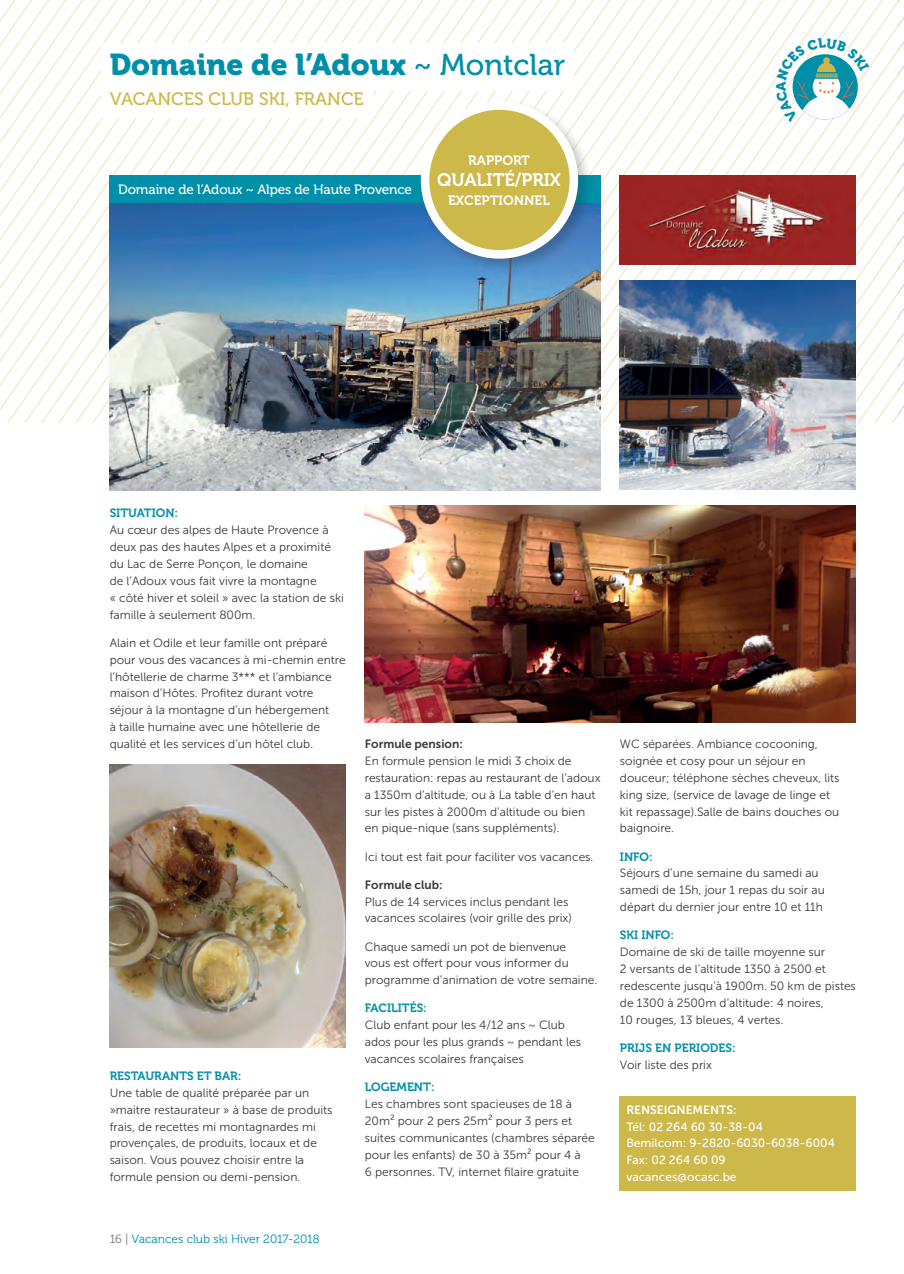
<style>
.page{position:relative;width:904px;height:1274px;background:#fff}
.page>*{position:absolute;margin:0;border:0;box-sizing:border-box;transform-origin:0 0}
.t1{font:30px "Museo 900";color:#008fa9}
.t2{font:18px "Museo 500";color:#cdb84a}
.t3{font:18px "Museo 700";color:#fff}
.t4{font:13.5px "Museo 500";letter-spacing:-.01em;color:#fff}
.t5{font:13.5px "Museo 700";color:#fff}
.t6{font:13.5px "Museo 900";color:#008fa9}
.t7{font:12px/16.8px "Museo Sans 300";color:#383839}
.t8{font:12px/16.8px "Museo Sans 500";color:#fff}
.t9{font:12px "Museo 700";color:#008fa9}
.t10{font:12px "Museo 300";color:#008fa9}
.t11{font:12px "Museo Sans 700";color:#383839}
.t12{font:12px "Museo Sans 700";color:#fff}
.s1{font-family:"Museo 500"}
.s2{color:#76787b}
</style>
<div class="page">
<svg style="left:0;top:0;width:897px;height:422px"></svg>
<div style="left:620px;top:1096px;width:236px;height:27px;background:#cdb84a"></div>
<div style="left:620px;top:1113px;width:236px;height:27px;background:#cdb84a"></div>
<div style="left:620px;top:1130px;width:236px;height:27px;background:#cdb84a"></div>
<div style="left:620px;top:1147px;width:236px;height:27px;background:#cdb84a"></div>
<div style="left:620px;top:1164px;width:236px;height:26px;background:#cdb84a"></div>
<img style="left:110px;top:765px;width:236px;height:283px">
<img style="left:620px;top:281px;width:236px;height:208px">
<img style="left:110px;top:203px;width:491px;height:287px">
<img style="left:365px;top:505px;width:491px;height:217px">
<div style="left:110px;top:176px;width:491px;height:27px;background:#008fa9"></div>
<div style="left:101px;top:44px;width:473px;height:47px;background:#fff"></div>
<div style="left:101px;top:83px;width:271px;height:35px;background:#fff"></div>
<div style="left:418px;top:98px;width:176px;height:176px;background:#231f20;opacity:.25"></div>
<div style="left:425px;top:106px;width:149px;height:148px;background:#cdb84a;border-radius:50%"></div>
<div style="left:421px;top:101px;width:157px;height:158px;border:9px solid #fff;border-radius:50%"></div>
<img style="left:620px;top:176px;width:236px;height:89px">
<svg style="left:0;top:0;width:6px;height:6px"></svg>
<svg style="left:897px;top:0;width:7px;height:417px"></svg>
<svg style="left:776px;top:38px;width:93px;height:84px"></svg>
<h1 class="t1" style="left:110px;top:47px;width:457px">Domaine de l’Adoux <span class="s1">~ Montclar</span></h1>
<h2 class="t2" style="left:110px;top:89px;width:256px">VACANCES CLUB SKI, FRANCE</h2>
<p class="t4" style="left:118px;top:182px;width:295px">Domaine de l’Adoux ~ Alpes de Haute Provence</p>
<p class="t5" style="left:468px;top:153px;width:63px">RAPPORT</p>
<h2 class="t3" style="left:437px;top:170px;width:125px">QUALITÉ/PRIX</h2>
<p class="t5" style="left:448px;top:193px;width:103px">EXCEPTIONNEL</p>
<p class="t6" style="left:773px;top:91px;width:11px;rotate:-90deg">A</p>
<p class="t9" style="left:110px;top:507px;width:70px">SITUATION:</p>
<p class="t7" style="left:110px;top:522px;width:236px">Au cœur des alpes de Haute Provence à deux pas des hautes Alpes et a proximité du Lac de Serre Ponçon, le domaine<br>de l’Adoux vous fait vivre la montagne<br>« côté hiver et soleil » avec la station de ski famille à seulement 800m.</p>
<p class="t7" style="left:110px;top:634px;width:237px">Alain et Odile et leur famille ont préparé pour vous des vacances à mi-chemin entre l’hôtellerie de charme 3*** et l’ambiance maison d’Hôtes. Profitez durant votre séjour à la montagne d’un hébergement<br>à taille humaine avec une hôtellerie de qualité et les services d’un hôtel club.</p>
<p class="t9" style="left:110px;top:1069px;width:133px">RESTAURANTS ET BAR:</p>
<p class="t7" style="left:110px;top:1084px;width:224px">Une table de qualité préparée par un »maitre restaurateur » à base de produits frais, de recettes mi montagnardes mi provençales, de produits, locaux et de saison. Vous pouvez choisir entre la formule pension ou demi-pension.</p>
<p class="t11" style="left:365px;top:737px;width:100px">Formule pension:</p>
<p class="t7" style="left:365px;top:752px;width:237px">En formule pension le midi 3 choix de restauration: repas au restaurant de l’adoux a 1350m d’altitude, ou à La table d’en haut sur les pistes à 2000m d’altitude ou bien en pique-nique (sans suppléments).</p>
<p class="t7" style="left:365px;top:848px;width:230px">Ici tout est fait pour faciliter vos vacances.</p>
<p class="t11" style="left:365px;top:878px;width:79px">Formule club:</p>
<p class="t7" style="left:365px;top:893px;width:209px">Plus de 14 services inclus pendant les vacances scolaires (voir grille des prix)</p>
<p class="t7" style="left:365px;top:938px;width:234px">Chaque samedi un pot de bienvenue<br>vous est offert pour vous informer du programme d’animation de votre semaine.</p>
<p class="t9" style="left:365px;top:1002px;width:64px">FACILITÉS:</p>
<p class="t7" style="left:365px;top:1017px;width:218px">Club enfant pour les 4/12 ans ~ Club ados pour les plus grands ~ pendant les vacances scolaires françaises</p>
<p class="t9" style="left:365px;top:1080px;width:71px">LOGEMENT:</p>
<p class="t7" style="left:365px;top:1096px;width:232px">Les chambres sont spacieuses de 18 à 20m² pour 2 pers 25m² pour 3 pers et suites communicantes (chambres séparée pour les enfants) de 30 à 35m² pour 4 à<br>6 personnes. TV, internet filaire gratuite</p>
<p class="t7" style="left:620px;top:736px;width:221px">WC séparées. Ambiance cocooning, soignée et cosy pour un séjour en douceur; téléphone sèches cheveux, lits king size, (service de lavage de linge et kit repassage).Salle de bains douches ou baignoire.</p>
<p class="t9" style="left:620px;top:850px;width:34px">INFO:</p>
<p class="t7" style="left:620px;top:865px;width:206px">Séjours d’une semaine du samedi au samedi de 15h, jour 1 repas du soir au départ du dernier jour entre 10 et 11h</p>
<p class="t9" style="left:620px;top:928px;width:56px">SKI INFO:</p>
<p class="t7" style="left:620px;top:944px;width:237px">Domaine de ski de taille moyenne sur<br>2 versants de l’altitude 1350 à 2500 et redescente jusqu’à 1900m. 50 km de pistes de 1300 à 2500m d’altitude: 4 noires,<br>10 rouges, 13 bleues, 4 vertes.</p>
<p class="t9" style="left:620px;top:1041px;width:117px">PRIJS EN PERIODES:</p>
<p class="t7" style="left:620px;top:1056px;width:94px">Voir liste des prix</p>
<p class="t12" style="left:626px;top:1103px;width:112px">RENSEIGNEMENTS:</p>
<p class="t8" style="left:626px;top:1118px;width:210px">Tél: 02 264 60 30-38-04<br>Bemilcom: 9-2820-6030-6038-6004<br>Fax: 02 264 60 09 vacances@ocasc.be</p>
<p class="t10" style="left:110px;top:1233px;width:211px"><span class="s2">16 |</span> Vacances club ski Hiver 2017-2018</p>
</div>
